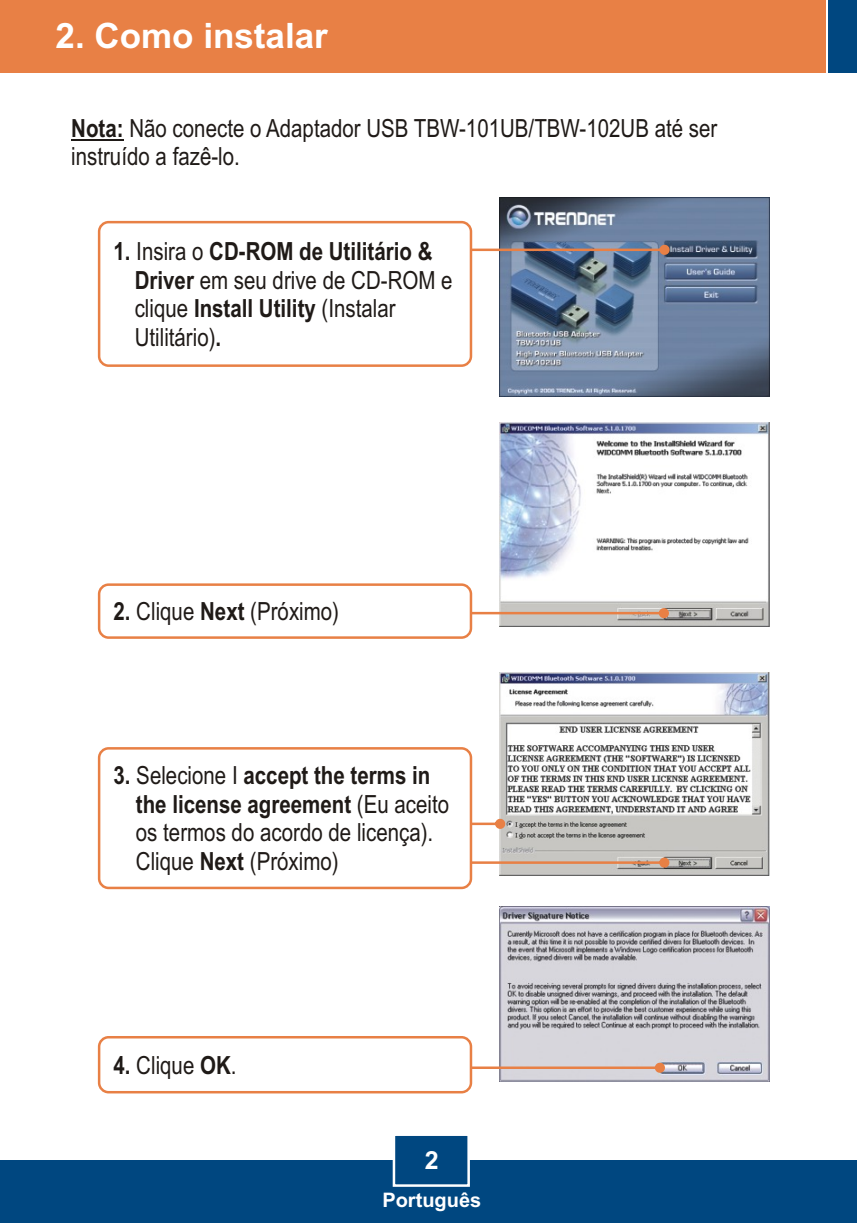
<style>
.page{position:relative;width:857px;height:1223px;background:#fff}
.page>*{position:absolute;margin:0;border:0;box-sizing:border-box;transform-origin:0 0}
.t1{font:700 35px "Arial";color:#fff}
.t2{font:25px/28.5px "Arial Narrow";color:#1f1a17}
.t3{font:700 25px "Arial";color:#fff}
.t4{font:700 20px "Arial";color:#fff}
.s1{font-weight:700}
</style>
<div class="page">
<img style="left:499px;top:672px;width:270px;height:203px">
<img style="left:499px;top:197px;width:270px;height:199px">
<img style="left:499px;top:422px;width:270px;height:204px">
<div style="left:0;top:1160px;width:857px;height:63px;background:#004780"></div>
<div style="left:0;top:0;width:826px;height:73px;background:#e88045"></div>
<div style="left:829px;top:0;width:28px;height:73px;background:#004780"></div>
<hr style="left:71px;top:139px;width:53px;height:2px;background:#1f1a17">
<svg style="left:392px;top:1136px;width:78px;height:51px"></svg>
<svg style="left:472px;top:245px;width:198px;height:10px;background:#94888e"></svg>
<div style="left:98px;top:221px;width:374px;height:146px;background:#fff;border:3px solid #e88045;border-radius:9px"></div>
<svg style="left:472px;top:608px;width:197px;height:10px;background:#d5b8a5"></svg>
<div style="left:98px;top:583px;width:374px;height:56px;background:#fff;border:3px solid #e88045;border-radius:9px"></div>
<img style="left:499px;top:906px;width:270px;height:175px">
<svg style="left:472px;top:1062px;width:193px;height:10px;background:#dec1b4"></svg>
<div style="left:98px;top:1036px;width:374px;height:57px;background:#fff;border:3px solid #e88045;border-radius:9px"></div>
<svg style="left:472px;top:857px;width:197px;height:10px;background:#d4b7a4"></svg>
<svg style="left:472px;top:818px;width:33px;height:11px"></svg>
<div style="left:98px;top:747px;width:374px;height:142px;background:#fff;border:3px solid #e88045;border-radius:9px"></div>
<h1 class="t1" style="left:56px;top:23px;width:274px">2. Como instalar</h1>
<p class="t2" style="left:71px;top:117px;width:648px"><span class="s1">Nota:</span> Não conecte o Adaptador USB TBW-101UB/TBW-102UB até ser instruído a fazê-lo.</p>
<p class="t2" style="left:135px;top:239px;width:319px;text-indent:-21px"><span class="s1">1.</span> Insira o <span class="s1">CD-ROM de Utilitário &amp;<br>Driver</span> em seu drive de CD-ROM e clique <span class="s1">Install Utility</span> (Instalar<br>Utilitário)<span class="s1">.</span></p>
<p class="t2" style="left:114px;top:599px;width:227px"><span class="s1">2.</span> Clique <span class="s1">Next</span> (Próximo)</p>
<p class="t2" style="left:136px;top:763px;width:315px;text-indent:-22px"><span class="s1">3.</span> Selecione I <span class="s1">accept the terms in the license agreement</span> (Eu aceito os termos do acordo de licença).<br>Clique <span class="s1">Next</span> (Próximo)</p>
<p class="t2" style="left:114px;top:1053px;width:125px"><span class="s1">4.</span> Clique <span class="s1">OK</span>.</p>
<p class="t3" style="left:425px;top:1150px;width:15px">2</p>
<p class="t4" style="left:382px;top:1192px;width:100px">Português</p>
</div>
